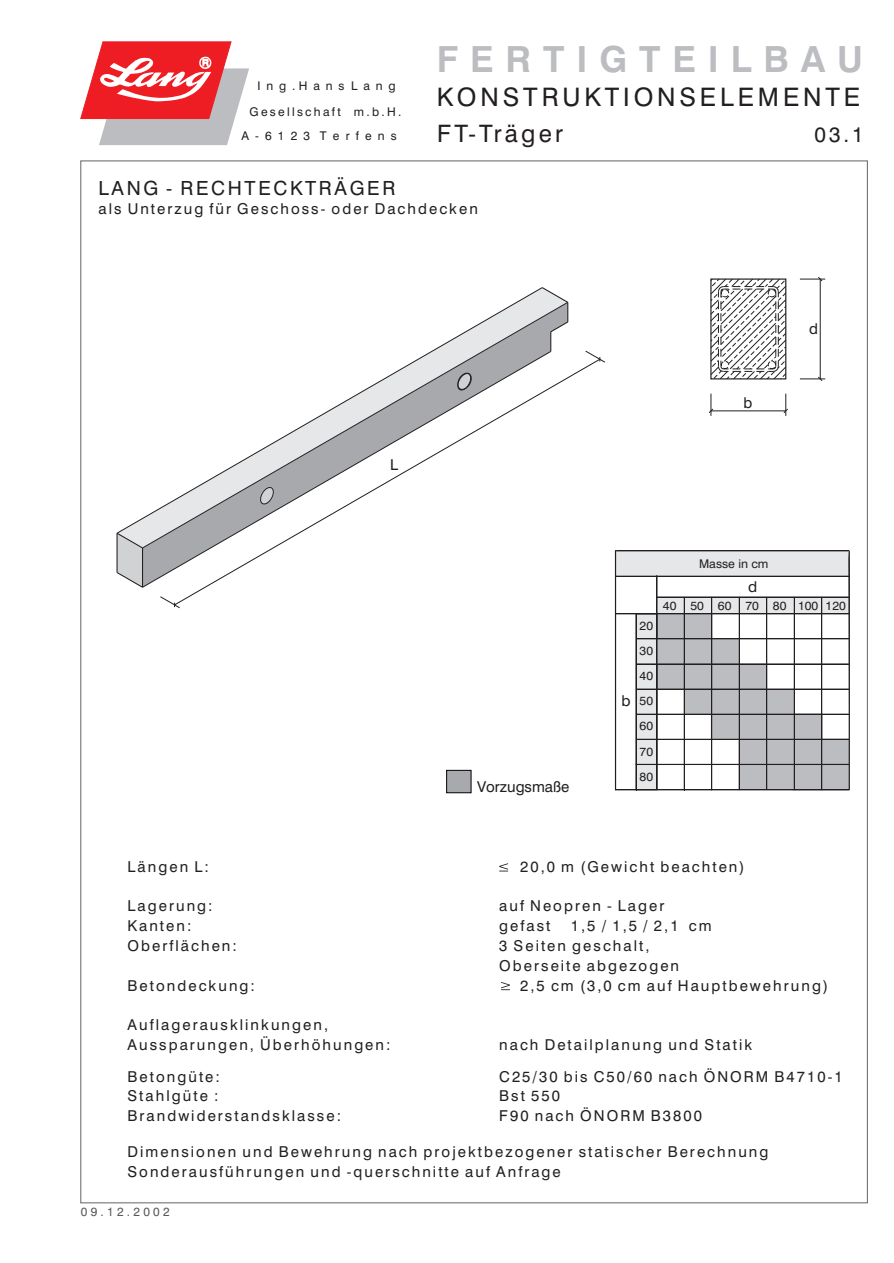
<style>
.page{position:relative;width:894px;height:1263px;background:#fff}
.page>*{position:absolute;margin:0;border:0;box-sizing:border-box;transform-origin:0 0}
.t1{font:700 36px "Swis 721 BT";letter-spacing:.33em;color:#bcbdc0}
.t2{font:25.5px "Swis 721 BT";letter-spacing:.155em;color:#231f20}
.t3{font:24px "Swis 721 BT";letter-spacing:.135em;color:#231f20}
.t4{font:21px "Swis 721 BT";color:#231f20}
.t5{font:19.5px "Swis 721 BT";letter-spacing:.135em;color:#231f20}
.t6{font:15px/19.8px "Swis 721 BT";letter-spacing:.135em;color:#231f20}
.t7{font:15px "Swis 721 BT";color:#231f20}
.t8{font:12px/25px "Swis 721 BT";letter-spacing:.19em;color:#231f20;text-align:justify}
.t9{font:12px "Swis 721 BT";color:#231f20}
.t10{font:12px "Swis 721 BT";letter-spacing:.515em;color:#231f20}
.t11{font:12px "Swis 721 BT";letter-spacing:.495em;color:#231f20}
.t12{font:12px "Swis 721 BT";letter-spacing:.275em;color:#57585a}
</style>
<div class="page">
<div style="left:684px;top:664px;width:28px;height:50px;background:#bcbdc0;border:1px solid #bcbdc0"></div>
<div style="left:739px;top:664px;width:28px;height:125px;background:#bcbdc0;border:1px solid #bcbdc0"></div>
<div style="left:711px;top:639px;width:28px;height:100px;background:#bcbdc0;border:1px solid #bcbdc0"></div>
<div style="left:657px;top:614px;width:55px;height:75px;background:#bcbdc0;border:1px solid #a8a9ad"></div>
<div style="left:795px;top:714px;width:27px;height:25px;background:#bcbdc0;border:1px solid #a8a9ad"></div>
<div style="left:793px;top:739px;width:55px;height:51px;background:#bcbdc0"></div>
<div style="left:657px;top:597px;width:193px;height:17px;background:#e6e7e9"></div>
<div style="left:636px;top:614px;width:21px;height:176px;background:#e6e7e9"></div>
<div style="left:616px;top:551px;width:233px;height:25px;background:#e6e7e9"></div>
<div style="left:767px;top:689px;width:27px;height:100px;background:#bcbdc0;border:1px solid #bcbdc0"></div>
<div style="left:657px;top:639px;width:27px;height:25px;background:#bcbdc0;border:1px solid #bcbdc0"></div>
<hr style="left:616px;top:551px;width:1px;height:239px;background:#231f20">
<hr style="left:615px;top:551px;width:1px;height:239px;background:#231f20">
<svg style="left:848px;top:551px;width:1px;height:238px"></svg>
<hr style="left:849px;top:552px;width:1px;height:238px;background:#231f20">
<hr style="left:657px;top:576px;width:1px;height:213px;background:#231f20">
<hr style="left:656px;top:576px;width:1px;height:213px;background:#231f20">
<hr style="left:684px;top:597px;width:1px;height:193px;background:#231f20">
<hr style="left:712px;top:597px;width:1px;height:193px;background:#231f20">
<hr style="left:711px;top:597px;width:1px;height:193px;background:#231f20">
<hr style="left:739px;top:597px;width:1px;height:193px;background:#231f20">
<hr style="left:767px;top:597px;width:1px;height:192px;background:#231f20">
<hr style="left:794px;top:597px;width:1px;height:193px;background:#231f20">
<hr style="left:822px;top:597px;width:1px;height:193px;background:#231f20">
<hr style="left:636px;top:614px;width:1px;height:176px;background:#231f20">
<hr style="left:617px;top:551px;width:231px;height:1px;background:#231f20">
<hr style="left:616px;top:550px;width:233px;height:1px;background:#231f20">
<hr style="left:616px;top:576px;width:233px;height:1px;background:#231f20">
<hr style="left:657px;top:597px;width:192px;height:1px;background:#231f20">
<hr style="left:616px;top:614px;width:233px;height:1px;background:#231f20">
<hr style="left:616px;top:613px;width:233px;height:1px;background:#231f20">
<hr style="left:636px;top:639px;width:213px;height:1px;background:#231f20">
<hr style="left:636px;top:664px;width:213px;height:1px;background:#231f20">
<hr style="left:636px;top:689px;width:213px;height:1px;background:#231f20">
<hr style="left:636px;top:714px;width:213px;height:1px;background:#231f20">
<hr style="left:636px;top:739px;width:213px;height:1px;background:#231f20">
<hr style="left:636px;top:764px;width:213px;height:1px;background:#231f20">
<hr style="left:616px;top:790px;width:233px;height:1px;background:#231f20">
<hr style="left:616px;top:789px;width:233px;height:1px;background:#231f20">
<svg style="left:499px;top:863px;width:9px;height:8px"></svg>
<svg style="left:501px;top:982px;width:9px;height:8px"></svg>
<div style="left:446px;top:770px;width:26px;height:23px;background:#a8a9ad;border:1px solid #000"></div>
<svg style="left:712px;top:280px;width:72px;height:97px"></svg>
<hr style="left:820px;top:279px;width:1px;height:100px;background:#231f20">
<svg style="left:800px;top:277px;width:25px;height:4px"></svg>
<svg style="left:800px;top:377px;width:25px;height:4px"></svg>
<hr style="left:711px;top:411px;width:75px;height:1px;background:#231f20">
<svg style="left:709px;top:394px;width:4px;height:22px"></svg>
<svg style="left:783px;top:394px;width:5px;height:22px"></svg>
<div style="left:710px;top:278px;width:76px;height:101px;border:1px solid #231f20"></div>
<svg style="left:80px;top:41px;width:169px;height:104px"></svg>
<svg style="left:116px;top:534px;width:25px;height:53px"></svg>
<hr style="left:117px;top:533px;width:1px;height:40px;background:#231f20">
<svg style="left:543px;top:287px;width:24px;height:14px"></svg>
<svg style="left:116px;top:287px;width:427px;height:247px"></svg>
<svg style="left:175px;top:359px;width:421px;height:244px"></svg>
<svg style="left:160px;top:597px;width:20px;height:11px"></svg>
<svg style="left:586px;top:351px;width:19px;height:11px"></svg>
<p class="t11" style="left:257px;top:81px;width:140px">Ing. Hans Lang</p>
<p class="t10" style="left:241px;top:131px;width:157px">A-6123 Terfens</p>
<p class="t8" style="left:250px;top:100px;width:153px">Gesellschaft m.b.H.</p>
<p class="t1" style="left:437px;top:45px;width:428px">FERTIGTEILBAU</p>
<p class="t2" style="left:437px;top:86px;width:425px">KONSTRUKTIONSELEMENTE</p>
<p class="t3" style="left:437px;top:124px;width:127px">FT-Träger</p>
<p class="t4" style="left:815px;top:126px;width:50px">03.1</p>
<p class="t5" style="left:98px;top:180px;width:298px">LANG - RECHTECKTRÄGER</p>
<p class="t6" style="left:98px;top:200px;width:381px">als Unterzug für Geschoss- oder Dachdecken</p>
<p class="t6" style="left:390px;top:457px;width:10px">L</p>
<p class="t7" style="left:477px;top:780px;width:94px">Vorzugsmaße</p>
<p class="t6" style="left:744px;top:394px;width:10px">b</p>
<p class="t6" style="left:809px;top:320px;width:10px">d</p>
<p class="t6" style="left:622px;top:692px;width:11px">b</p>
<p class="t8" style="left:640px;top:614px;width:15px">20<br>30<br>40<br>50<br>60<br>70</p>
<p class="t8" style="left:640px;top:765px;width:15px">80</p>
<p class="t9" style="left:699px;top:559px;width:71px">Masse in cm</p>
<p class="t6" style="left:748px;top:578px;width:11px">d</p>
<p class="t9" style="left:663px;top:601px;width:184px">40 50 60 70 80 100 120</p>
<p class="t6" style="left:128px;top:858px;width:83px">Längen L:</p>
<p class="t6" style="left:520px;top:858px;width:226px">20,0 m (Gewicht beachten)</p>
<p class="t6" style="left:128px;top:898px;width:87px">Lagerung:</p>
<p class="t6" style="left:499px;top:898px;width:167px">auf Neopren - Lager</p>
<p class="t6" style="left:128px;top:917px;width:66px">Kanten:</p>
<p class="t6" style="left:499px;top:917px;width:53px">gefast</p>
<p class="t6" style="left:571px;top:917px;width:142px">1,5 / 1,5 / 2,1 cm</p>
<p class="t6" style="left:128px;top:937px;width:111px">Oberflächen:</p>
<p class="t6" style="left:499px;top:937px;width:181px">3 Seiten geschalt,<br>Oberseite abgezogen</p>
<p class="t6" style="left:128px;top:977px;width:129px">Betondeckung:</p>
<p class="t6" style="left:520px;top:977px;width:309px">2,5 cm (3,0 cm auf Hauptbewehrung)</p>
<p class="t6" style="left:128px;top:1016px;width:265px">Auflagerausklinkungen,<br>Aussparungen, Überhöhungen:</p>
<p class="t6" style="left:499px;top:1036px;width:254px">nach Detailplanung und Statik</p>
<p class="t6" style="left:128px;top:1068px;width:94px">Betongüte:</p>
<p class="t6" style="left:499px;top:1068px;width:345px">C25/30 bis C50/60 nach ÖNORM B4710-1</p>
<p class="t6" style="left:128px;top:1088px;width:92px">Stahlgüte :</p>
<p class="t6" style="left:499px;top:1088px;width:62px">Bst 550</p>
<p class="t6" style="left:128px;top:1107px;width:215px">Brandwiderstandsklasse:</p>
<p class="t6" style="left:499px;top:1107px;width:204px">F90 nach ÖNORM B3800</p>
<p class="t6" style="left:128px;top:1144px;width:642px">Dimensionen und Bewehrung nach projektbezogener statischer Berechnung<br>Sonderausführungen und -querschnitte auf Anfrage</p>
<p class="t12" style="left:81px;top:1207px;width:90px">09.12.2002</p>
</div>
